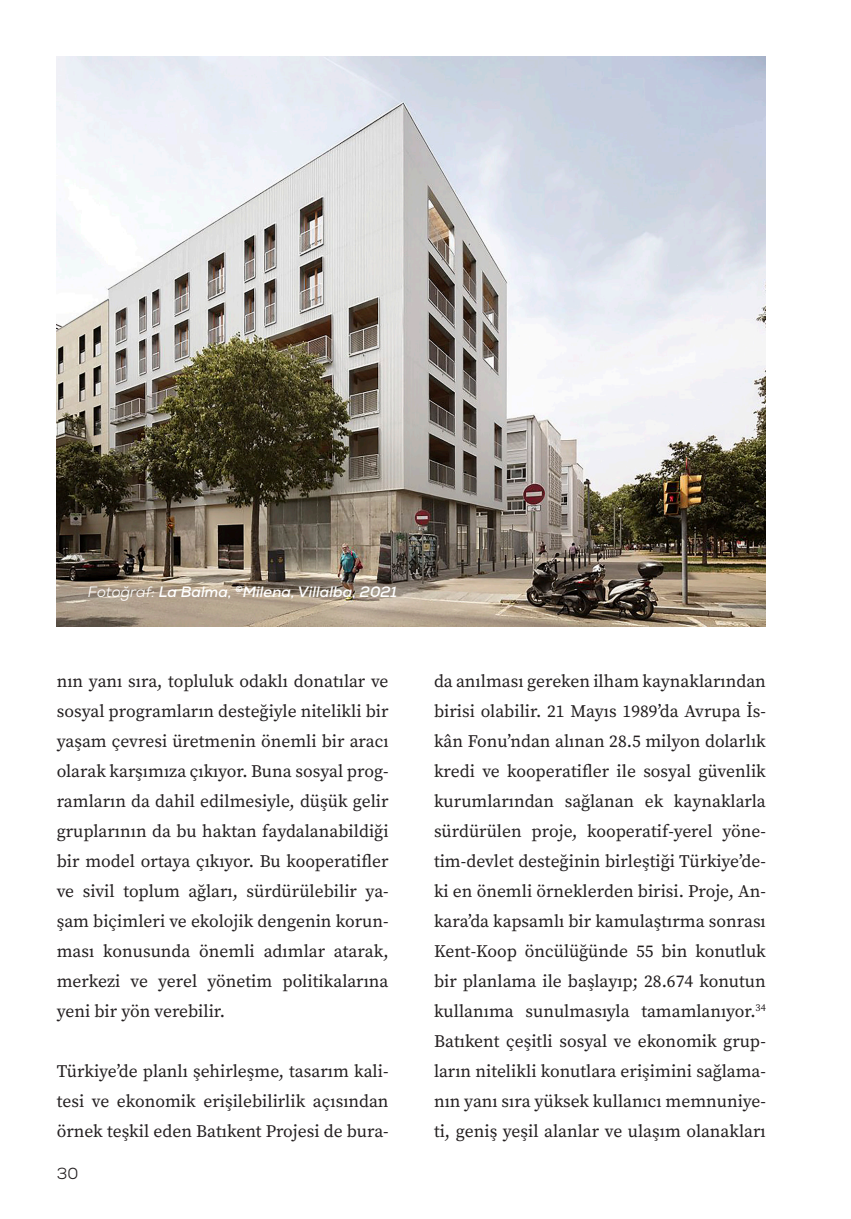
<style>
.page{position:relative;width:851px;height:1219px;background:#fff}
.page>*{position:absolute;margin:0;border:0;box-sizing:border-box;transform-origin:0 0}
.Düz_Yazı{font:17.6px/30px "Source Serif Variable";color:#231f20;text-align:justify}
.t1{font:16px "Nexa";color:#231f20}
.Fortoğraf_Kredisi{font:italic 700 15px "Nexa";color:#fff}
.s1{font-weight:400}
</style>
<div class="page">
<img style="left:57px;top:57px;width:708px;height:570px">
<p class="Fortoğraf_Kredisi" style="left:88px;top:582px;width:311px"><span class="s1">Fotoğraf:</span> La Balma, <sup>©</sup>Milena, Villalba, 2021</p>
<p class="Düz_Yazı" style="left:57px;top:666px;width:333px">nın yanı sıra, topluluk odaklı donatılar ve sosyal programların desteğiyle nitelikli bir yaşam çevresi üretmenin önemli bir aracı olarak karşımıza çıkıyor. Buna sosyal prog&shy;ramların da dahil edilmesiyle, düşük gelir gruplarının da bu haktan faydalanabildiği bir model ortaya çıkıyor. Bu kooperatifler ve sivil toplum ağları, sürdürülebilir ya&shy;şam biçimleri ve ekolojik dengenin korun&shy;ması konusunda önemli adımlar atarak, merkezi ve yerel yönetim politikalarına yeni bir yön verebilir.</p>
<p class="Düz_Yazı" style="left:57px;top:1056px;width:333px">Türkiye’de planlı şehirleşme, tasarım kali&shy;tesi ve ekonomik erişilebilirlik açısından örnek teşkil eden Batıkent Projesi de bura-</p>
<p class="t1" style="left:57px;top:1163px;width:23px">30</p>
<p class="Düz_Yazı" style="left:434px;top:666px;width:333px">da anılması gereken ilham kaynaklarından birisi olabilir. 21 Mayıs 1989’da Avrupa İs&shy;kân Fonu’ndan alınan 28.5 milyon dolarlık kredi ve kooperatifler ile sosyal güvenlik kurumlarından sağlanan ek kaynaklarla sürdürülen proje, kooperatif-yerel yöne&shy;tim-devlet desteğinin birleştiği Türkiye’de&shy;ki en önemli örneklerden birisi. Proje, An&shy;kara’da kapsamlı bir kamulaştırma sonrası Kent-Koop öncülüğünde 55 bin konutluk bir planlama ile başlayıp; 28.674 konutun kullanıma sunulmasıyla tamamlanıyor.<sup>34<br></sup>Batıkent çeşitli sosyal ve ekonomik grup&shy;ların nitelikli konutlara erişimini sağlama&shy;nın yanı sıra yüksek kullanıcı memnuniye&shy;ti, geniş yeşil alanlar ve ulaşım olanakları</p>
</div>
